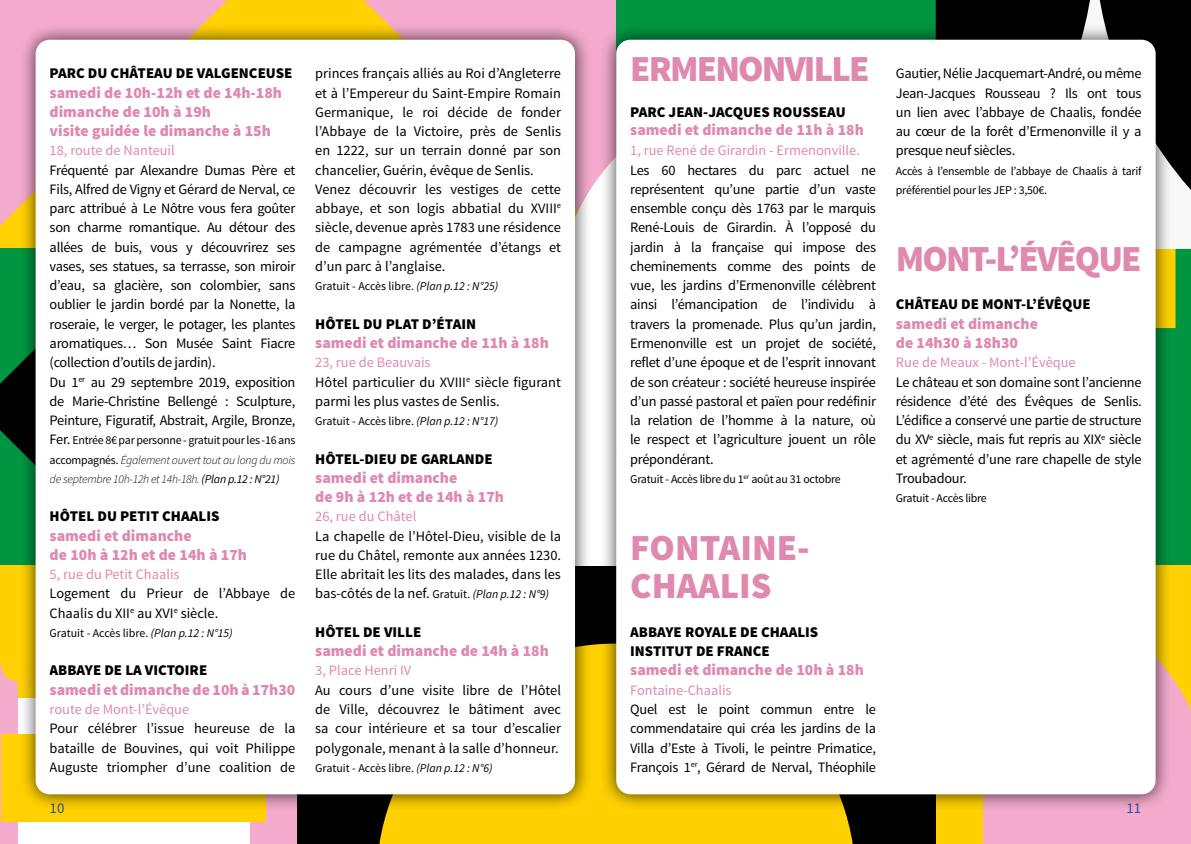
<style>
.page{position:relative;width:1191px;height:844px;background:#fff}
.page>*{position:absolute;margin:0;border:0;box-sizing:border-box;transform-origin:0 0}
.t1{font:900 36.75px "Source Sans Pro";letter-spacing:-.05em;color:#df89af}
.t2{font:900 36.75px/38.5px "Source Sans Pro";color:#df89af}
.t3{font:900 15.75px "Source Sans Pro";color:#df89af}
.t4{font:900 14.88px/19.2px "Source Sans Pro";color:#000}
.t5{font:14.88px "Source Sans Pro";color:#2852a0}
.t6{font:14.35px/19.2px "Source Sans Pro";letter-spacing:-.01em;color:#000;text-align:justify}
.t7{font:14.35px "Source Sans Pro";color:#df89af}
.t8{font:11.9px "Source Sans Pro";color:#000}
.t9{font:italic 300 11.9px/19.2px "Source Sans Pro";letter-spacing:-.02em;color:#000;text-align:justify}
.t10{font:11.9px/19.2px "Source Sans Pro";letter-spacing:-.02em;color:#000}
.s1{font-weight:400;font-style:normal;font-size:14.35px}
.s2{font-weight:400;font-style:normal}
.s3{font-weight:400}
.s4{font-style:italic}
.s5{font-size:11.9px}
.s6{font-style:italic;font-size:11.9px}
</style>
<div class="page">
<div style="left:616px;top:0;width:319px;height:249px;background:#009641"></div>
<svg style="left:0;top:0;width:616px;height:249px;background:#f6b4a2"></svg>
<div style="left:1172px;top:249px;width:19px;height:316px;background:#009641"></div>
<div style="left:935px;top:565px;width:256px;height:278px;background:#ffd100"></div>
<div style="left:983px;top:677px;width:208px;height:166px;background:#f4aacc"></div>
<div style="left:935px;top:0;width:256px;height:190px;background:#000"></div>
<svg style="left:0;top:249px;width:19px;height:316px;background:#073"></svg>
<div style="left:296px;top:565px;width:639px;height:278px;background:#000"></div>
<div style="left:379px;top:644px;width:474px;height:199px;background:#ffd100"></div>
<div style="left:0;top:565px;width:296px;height:278px;background:#f4aacc"></div>
<div style="left:0;top:565px;width:296px;height:99px;background:#ffd100"></div>
<svg style="left:1px;top:664px;width:18px;height:17px"></svg>
<div style="left:18px;top:821px;width:231px;height:22px;background:#fff"></div>
<div style="left:1px;top:733px;width:264px;height:88px;background:#ffd100"></div>
<div style="left:19px;top:23px;width:572px;height:787px;background:#000;opacity:.75"></div>
<div style="left:43px;top:47px;width:525px;height:740px;background:#fff;border-radius:7px"></div>
<div style="left:36px;top:40px;width:539px;height:754px;border:14px solid #fff;border-radius:7px"></div>
<div style="left:599px;top:23px;width:573px;height:787px;background:#000;opacity:.75"></div>
<div style="left:623px;top:47px;width:525px;height:740px;background:#fff;border-radius:7px"></div>
<div style="left:616px;top:40px;width:539px;height:754px;border:14px solid #fff;border-radius:7px"></div>
<p class="t4" style="left:50px;top:64px;width:244px">PARC DU CHÂTEAU DE VALGENCEUSE</p>
<p class="t3" style="left:50px;top:82px;width:234px">samedi de 10h-12h et de 14h-18h</p>
<p class="t3" style="left:50px;top:101px;width:163px">dimanche de 10h à 19h</p>
<p class="t3" style="left:50px;top:120px;width:223px">visite guidée le dimanche à 15h</p>
<p class="t7" style="left:50px;top:142px;width:127px">18, route de Nanteuil</p>
<p class="t6" style="left:50px;top:160px;width:247px">Fréquenté par Alexandre Dumas Père et Fils, Alfred de Vigny et Gérard de Nerval, ce parc attribué à Le Nôtre vous fera goûter son charme romantique. Au détour des allées de buis, vous y découvrirez ses vases, ses statues, sa terrasse, son miroir d’eau, sa glacière, son colombier, sans oublier le jardin bordé par la Nonette, la roseraie, le verger, le potager, les plantes aromatiques… Son Musée Saint Fiacre (collection d’outils de jardin).</p>
<p class="t6" style="left:50px;top:372px;width:247px">Du 1<sup>er</sup> au 29 septembre 2019, exposition de Marie-Christine Bellengé : Sculpture, Peinture, Figuratif, Abstrait, Argile, Bronze,</p>
<p class="t9" style="left:50px;top:430px;width:247px"><span class="s1">Fer.</span> <span class="s2">Entrée 8€ par personne - gratuit pour les -16 ans accompagnés.</span> Également ouvert tout au long du mois de septembre 10h-12h et 14h-18h. <span class="s3">(Plan p.12 : N°21)</span></p>
<p class="t4" style="left:50px;top:507px;width:171px">HÔTEL DU PETIT CHAALIS</p>
<p class="t3" style="left:50px;top:525px;width:144px">samedi et dimanche</p>
<p class="t3" style="left:50px;top:544px;width:199px">de 10h à 12h et de 14h à 17h</p>
<p class="t7" style="left:50px;top:565px;width:131px">5, rue du Petit Chaalis</p>
<p class="t6" style="left:50px;top:584px;width:247px">Logement du Prieur de l’Abbaye de<br>Chaalis du XII<sup>e</sup> au XVI<sup>e</sup> siècle.</p>
<p class="t8" style="left:50px;top:625px;width:184px">Gratuit - Accès libre. <span class="s4">(Plan p.12 : N°15)</span></p>
<p class="t4" style="left:50px;top:661px;width:159px">ABBAYE DE LA VICTOIRE</p>
<p class="t3" style="left:50px;top:679px;width:247px">samedi et dimanche de 10h à 17h30</p>
<p class="t7" style="left:50px;top:700px;width:141px">route de Mont-l’Évêque</p>
<p class="t6" style="left:50px;top:719px;width:247px">Pour célébrer l’issue heureuse de la bataille de Bouvines, qui voit Philippe Auguste triompher d’une coalition de</p>
<p class="t6" style="left:315px;top:64px;width:247px">princes français alliés au Roi d’Angleterre et à l’Empereur du Saint-Empire Romain Germanique, le roi décide de fonder l’Abbaye de la Victoire, près de Senlis en 1222, sur un terrain donné par son chancelier, Guérin, évêque de Senlis.</p>
<p class="t6" style="left:315px;top:180px;width:247px">Venez découvrir les vestiges de cette abbaye, et son logis abbatial du XVIII<sup>e </sup>siècle, devenue après 1783 une résidence de campagne agrémentée d’étangs et d’un parc à l’anglaise.</p>
<p class="t8" style="left:315px;top:279px;width:184px">Gratuit - Accès libre. <span class="s4">(Plan p.12 : N°25)</span></p>
<p class="t4" style="left:315px;top:315px;width:162px">HÔTEL DU PLAT D’ÉTAIN</p>
<p class="t3" style="left:315px;top:332px;width:235px">samedi et dimanche de 11h à 18h</p>
<p class="t7" style="left:315px;top:353px;width:117px">23, rue de Beauvais</p>
<p class="t6" style="left:315px;top:372px;width:247px">Hôtel particulier du XVIII<sup>e</sup> siècle figurant parmi les plus vastes de Senlis.</p>
<p class="t8" style="left:315px;top:413px;width:184px">Gratuit - Accès libre. <span class="s4">(Plan p.12 : N°17)</span></p>
<p class="t4" style="left:315px;top:449px;width:179px">HÔTEL-DIEU DE GARLANDE</p>
<p class="t3" style="left:315px;top:467px;width:144px">samedi et dimanche</p>
<p class="t3" style="left:315px;top:486px;width:190px">de 9h à 12h et de 14h à 17h</p>
<p class="t7" style="left:315px;top:507px;width:103px">26, rue du Châtel</p>
<p class="t6" style="left:315px;top:526px;width:247px">La chapelle de l’Hôtel-Dieu, visible de la rue du Châtel, remonte aux années 1230.<br>Elle abritait les lits des malades, dans les bas-côtés de la nef. <span class="s5">Gratuit.</span> <span class="s6">(Plan p.12 : N°9)</span></p>
<p class="t4" style="left:315px;top:623px;width:107px">HÔTEL DE VILLE</p>
<p class="t3" style="left:315px;top:640px;width:235px">samedi et dimanche de 14h à 18h</p>
<p class="t7" style="left:315px;top:661px;width:98px">3, Place Henri IV</p>
<p class="t6" style="left:315px;top:680px;width:247px">Au cours d’une visite libre de l’Hôtel de Ville, découvrez le bâtiment avec sa cour intérieure et sa tour d’escalier polygonale, menant à la salle d’honneur.</p>
<p class="t8" style="left:315px;top:760px;width:179px">Gratuit - Accès libre. <span class="s4">(Plan p.12 : N°6)</span></p>
<p class="t1" style="left:630px;top:45px;width:241px">ERMENONVILLE</p>
<p class="t4" style="left:630px;top:103px;width:217px">PARC JEAN-JACQUES ROUSSEAU</p>
<p class="t3" style="left:630px;top:119px;width:235px">samedi et dimanche de 11h à 18h</p>
<p class="t7" style="left:630px;top:142px;width:231px">1, rue René de Girardin - Ermenonville.</p>
<p class="t6" style="left:630px;top:160px;width:247px">Les 60 hectares du parc actuel ne représentent qu’une partie d’un vaste ensemble conçu dès 1763 par le marquis René-Louis de Girardin. À l’opposé du jardin à la française qui impose des cheminements comme des points de vue, les jardins d’Ermenonville célèbrent ainsi l’émancipation de l’individu à travers la promenade. Plus qu’un jardin, Ermenonville est un projet de société, reflet d’une époque et de l’esprit innovant de son créateur : société heureuse inspirée d’un passé pastoral et païen pour redéfinir la relation de l’homme à la nature, où le respect et l’agriculture jouent un rôle prépondérant.</p>
<p class="t10" style="left:630px;top:469px;width:212px">Gratuit - Accès libre du 1<sup>er</sup> août au 31 octobre</p>
<p class="t2" style="left:630px;top:530px;width:181px">FONTAINE-<br>CHAALIS</p>
<p class="t4" style="left:630px;top:623px;width:190px">ABBAYE ROYALE DE CHAALIS<br>INSTITUT DE FRANCE</p>
<p class="t3" style="left:630px;top:659px;width:235px">samedi et dimanche de 10h à 18h</p>
<p class="t7" style="left:630px;top:681px;width:103px">Fontaine-Chaalis</p>
<p class="t6" style="left:630px;top:699px;width:247px">Quel est le point commun entre le commendataire qui créa les jardins de la Villa d’Este à Tivoli, le peintre Primatice, François 1<sup>er</sup>, Gérard de Nerval, Théophile</p>
<p class="t6" style="left:896px;top:64px;width:247px">Gautier, Nélie Jacquemart-André, ou même Jean-Jacques Rousseau ? Ils ont tous un lien avec l’abbaye de Chaalis, fondée au cœur de la forêt d’Ermenonville il y a presque neuf siècles.</p>
<p class="t10" style="left:896px;top:161px;width:247px">Accès à l’ensemble de l’abbaye de Chaalis à tarif préférentiel pour les JEP : 3,50€.</p>
<p class="t1" style="left:896px;top:235px;width:247px">MONT-L’ÉVÊQUE</p>
<p class="t4" style="left:896px;top:295px;width:196px">CHÂTEAU DE MONT-L’ÉVÊQUE</p>
<p class="t3" style="left:896px;top:313px;width:144px">samedi et dimanche</p>
<p class="t3" style="left:896px;top:332px;width:124px">de 14h30 à 18h30</p>
<p class="t7" style="left:896px;top:353px;width:181px">Rue de Meaux - Mont-l’Évêque</p>
<p class="t6" style="left:896px;top:372px;width:247px">Le château et son domaine sont l’ancienne résidence d’été des Évêques de Senlis.<br>L’édifice a conservé une partie de structure du XV<sup>e</sup> siècle, mais fut repris au XIX<sup>e</sup> siècle et agrémenté d’une rare chapelle de style Troubadour.</p>
<p class="t10" style="left:896px;top:488px;width:92px">Gratuit - Accès libre</p>
<p class="t5" style="left:50px;top:798px;width:16px">10</p>
<p class="t5" style="left:1126px;top:798px;width:16px">11</p>
</div>
